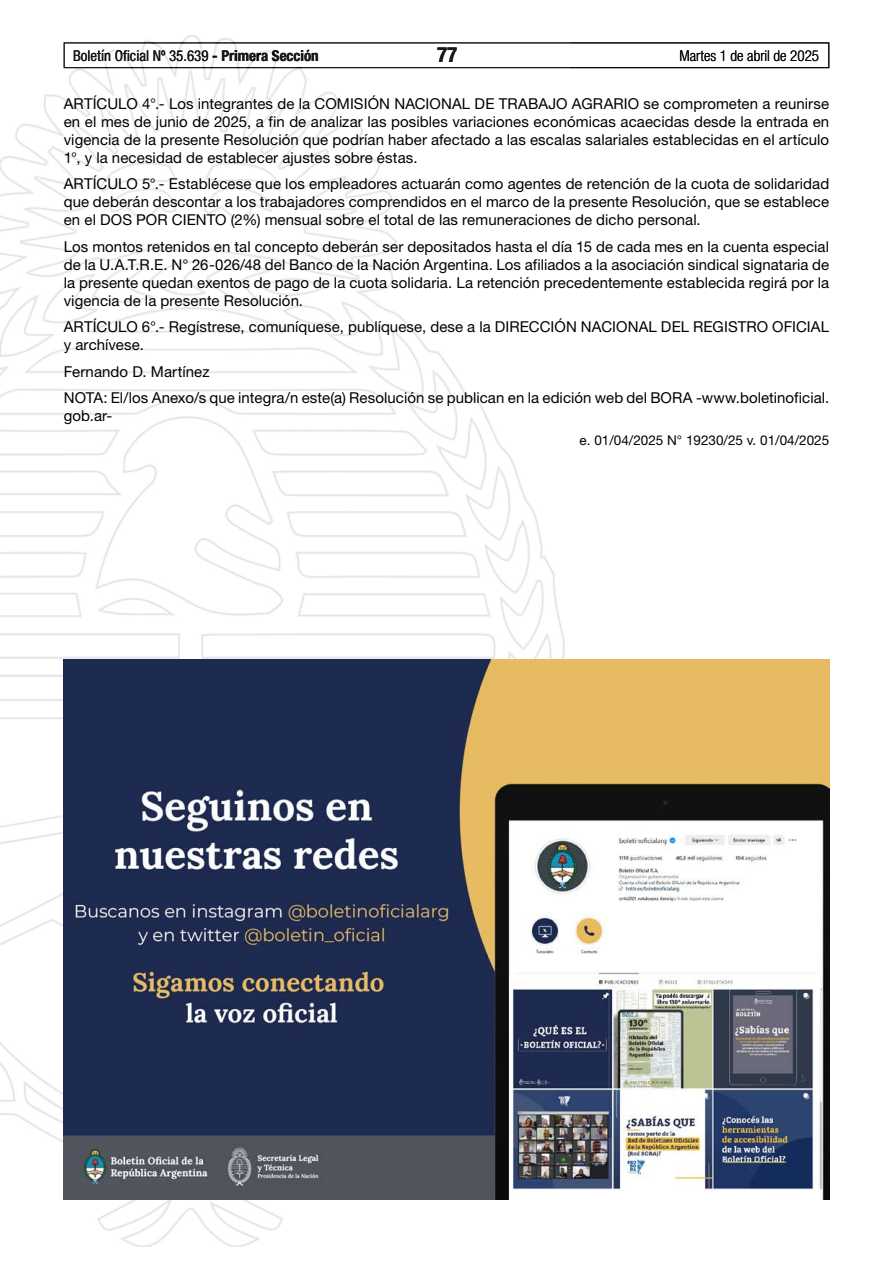
<style>
.page{position:relative;width:893px;height:1263px;background:#fff}
.page>*{position:absolute;margin:0;border:0;box-sizing:border-box;transform-origin:0 0}
.t1{font:700 condensed 21px "Helvetica Neue LT Std";color:#000}
.t2{font:15px/18px "Helvetica Neue LT Std";letter-spacing:.005em;color:#000;text-align:justify}
.t3{font:condensed 15px "Helvetica Neue LT Std";color:#000}
.t4{font:300 condensed 15px "Helvetica Neue LT Std";color:#000}
.t5{font:13.5px "Helvetica Neue LT Std";color:#000}
.s1{font-weight:700}
</style>
<div class="page">
<div style="left:64px;top:43px;width:765px;height:25px;border:1px solid #000"></div>
<img style="left:0;top:35px;width:569px;height:1211px">
<img style="left:64px;top:659px;width:765px;height:540px">
<p class="t3" style="left:73px;top:47px;width:247px">Boletín Oficial Nº 35.639 <span class="s1">- Primera Sección</span></p>
<h1 class="t1" style="left:437px;top:42px;width:22px">77</h1>
<p class="t4" style="left:679px;top:47px;width:141px">Martes 1 de abril de 2025</p>
<p class="t2" style="left:64px;top:94px;width:767px">ARTÍCULO 4°.- Los integrantes de la COMISIÓN NACIONAL DE TRABAJO AGRARIO se comprometen a reunirse en el mes de junio de 2025, a fin de analizar las posibles variaciones económicas acaecidas desde la entrada en vigencia de la presente Resolución que podrían haber afectado a las escalas salariales establecidas en el artículo 1°, y la necesidad de establecer ajustes sobre éstas.</p>
<p class="t2" style="left:64px;top:174px;width:767px">ARTÍCULO 5°.- Establécese que los empleadores actuarán como agentes de retención de la cuota de solidaridad que deberán descontar a los trabajadores comprendidos en el marco de la presente Resolución, que se establece en el DOS POR CIENTO (2%) mensual sobre el total de las remuneraciones de dicho personal.</p>
<p class="t2" style="left:64px;top:237px;width:767px">Los montos retenidos en tal concepto deberán ser depositados hasta el día 15 de cada mes en la cuenta especial de la U.A.T.R.E. N° 26-026/48 del Banco de la Nación Argentina. Los afiliados a la asociación sindical signataria de la presente quedan exentos de pago de la cuota solidaria. La retención precedentemente establecida regirá por la vigencia de la presente Resolución.</p>
<p class="t2" style="left:64px;top:317px;width:767px">ARTÍCULO 6°.- Regístrese, comuníquese, publíquese, dese a la DIRECCIÓN NACIONAL DEL REGISTRO OFICIAL y archívese.</p>
<p class="t2" style="left:64px;top:358px;width:767px;line-height:26.5px">Fernando D. Martínez<br>NOTA: El/los Anexo/s que integra/n este(a) Resolución se publican en la edición web del BORA -www.boletinoficial.</p>
<p class="t2" style="left:64px;top:406px;width:50px">gob.ar-</p>
<p class="t5" style="left:580px;top:432px;width:251px">e. 01/04/2025 N° 19230/25 v. 01/04/2025</p>
</div>
